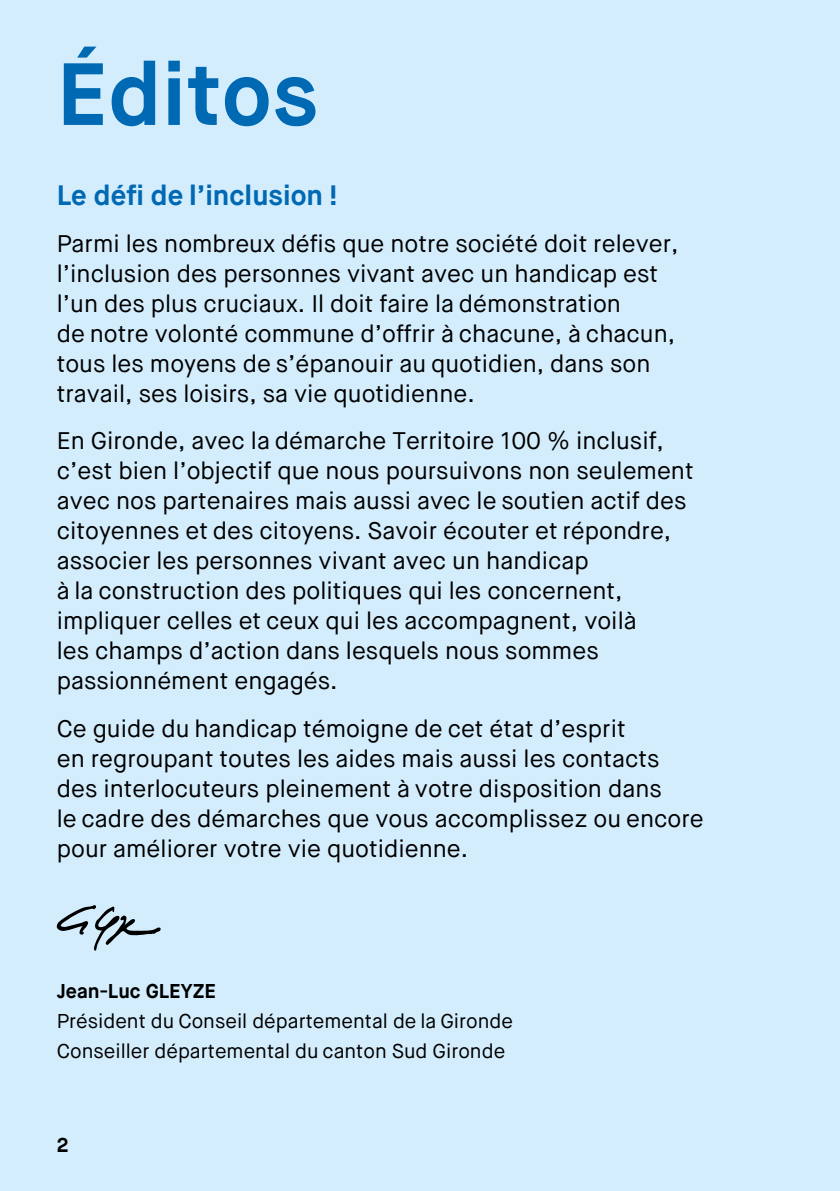
<style>
.page{position:relative;width:840px;height:1191px;background:#fff}
.page>*{position:absolute;margin:0;border:0;box-sizing:border-box;transform-origin:0 0}
.t1{font:700 88px "Maison Neue";letter-spacing:.01em;color:#0069b4}
.t2{font:700 28px "Maison Neue";color:#0069b4}
.t3{font:24px/30px "Maison Neue";color:#000}
.t4{font:20px/30px "Maison Neue";color:#000}
.t5{font:700 20px "Maison Neue";color:#000}
</style>
<div class="page">
<div style="left:0;top:0;width:839px;height:1191px;background:#d4edfc"></div>
<svg style="left:56px;top:905px;width:105px;height:45px"></svg>
<h1 class="t1" style="left:57px;top:38px;width:263px">Éditos</h1>
<p class="t2" style="left:57px;top:178px;width:282px">Le défi de l’inclusion !</p>
<p class="t3" style="left:57px;top:229px;width:623px">Parmi les nombreux défis que notre société doit relever, l’inclusion des personnes vivant avec un handicap est l’un des plus cruciaux. Il doit faire la démonstration<br>de notre volonté commune d’offrir à chacune, à chacun, tous les moyens de s’épanouir au quotidien, dans son travail, ses loisirs, sa vie quotidienne.</p>
<p class="t3" style="left:57px;top:426px;width:638px">En Gironde, avec la démarche Territoire 100 % inclusif, c’est bien l’objectif que nous poursuivons non seulement avec nos partenaires mais aussi avec le soutien actif des citoyennes et des citoyens. Savoir écouter et répondre, associer les personnes vivant avec un handicap<br>à la construction des politiques qui les concernent, impliquer celles et ceux qui les accompagnent, voilà<br>les champs d’action dans lesquels nous sommes passionnément engagés.</p>
<p class="t3" style="left:57px;top:713px;width:648px">Ce guide du handicap témoigne de cet état d’esprit<br>en regroupant toutes les aides mais aussi les contacts des interlocuteurs pleinement à votre disposition dans<br>le cadre des démarches que vous accomplissez ou encore pour améliorer votre vie quotidienne.</p>
<p class="t5" style="left:57px;top:978px;width:161px">Jean-Luc GLEYZE</p>
<p class="t4" style="left:57px;top:1005px;width:457px">Président du Conseil départemental de la Gironde<br>Conseiller départemental du canton Sud Gironde</p>
<p class="t5" style="left:57px;top:1132px;width:13px">2</p>
</div>
